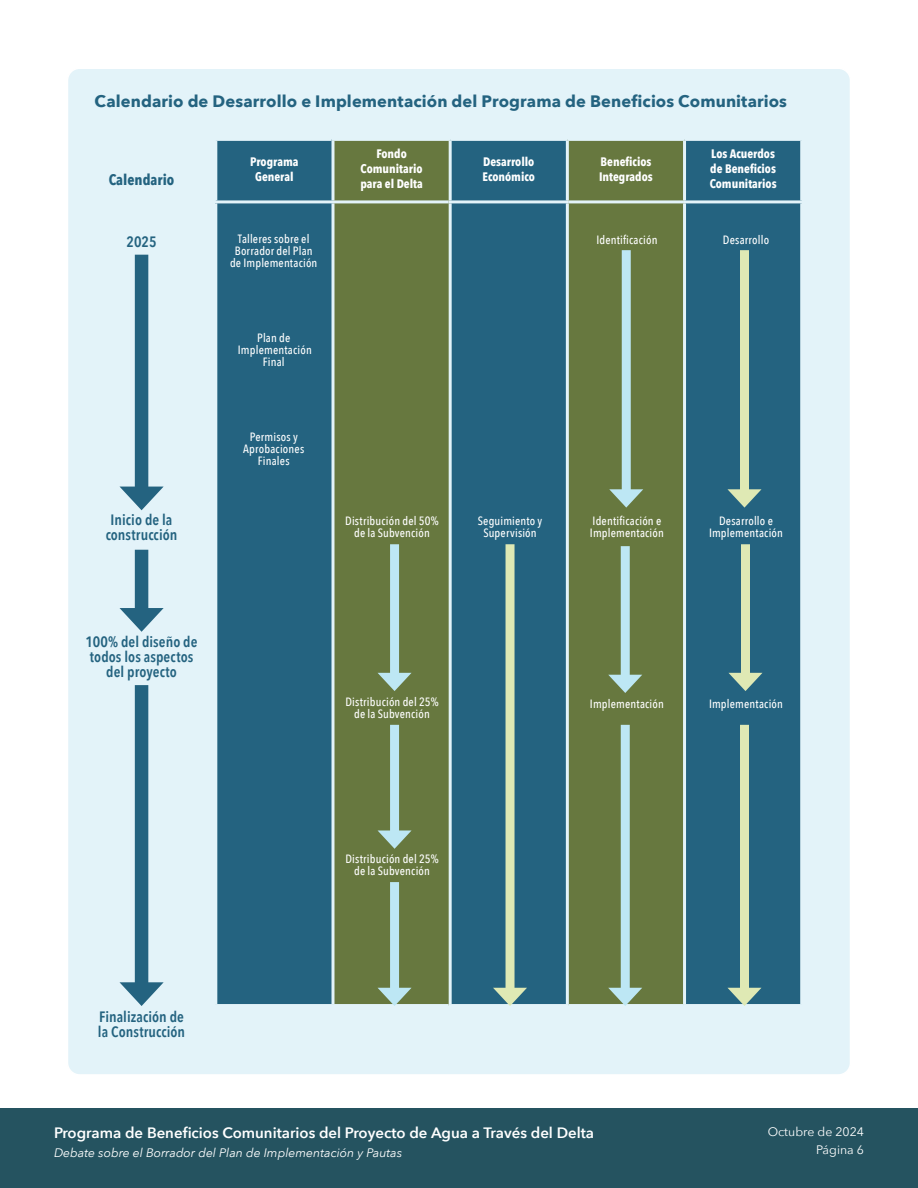
<style>
.page{position:relative;width:918px;height:1188px;background:#fff}
.page>*{position:absolute;margin:0;border:0;box-sizing:border-box;transform-origin:0 0}
.t1{font:700 16.5px "Avenir Next";letter-spacing:.005em;color:#246380}
.t2{font:600 15px/15px "Avenir Next Condensed";letter-spacing:.005em;color:#246380;text-align:center}
.t3{font:600 15px "Avenir Next";color:#fff}
.numbered_list{font:700 15px "Avenir Next Condensed";color:#246380}
.numbered_list-2{font:700 12.3px/15px "Avenir Next Condensed";color:#fff}
.t4{font:italic 12.3px "Avenir Next";color:#fff}
.body{font:12.3px "Avenir Next";color:#fff}
.table_text{font:500 12px/12px "Avenir Next Condensed";letter-spacing:.015em;color:#fff;text-align:center}
</style>
<div class="page">
<div style="left:67px;top:68px;width:783px;height:1007px;background:#e3f3f9;border-radius:12px"></div>
<div style="left:135px;top:255px;width:13px;height:241px;background:#246380"></div>
<svg style="left:120px;top:487px;width:43px;height:23px"></svg>
<div style="left:135px;top:550px;width:13px;height:67px;background:#246380"></div>
<svg style="left:120px;top:608px;width:44px;height:24px"></svg>
<div style="left:217px;top:141px;width:583px;height:863px;background:#246380"></div>
<svg style="left:335px;top:141px;width:348px;height:863px;background:#507155"></svg>
<div style="left:216px;top:202px;width:117px;height:804px;background:linear-gradient(to right,#246380,#246380)"></div>
<hr style="left:214px;top:200px;width:119px;height:3px;background:#e3f3f9">
<hr style="left:214px;top:203px;width:3px;height:801px;background:#e3f3f9">
<hr style="left:333px;top:200px;width:116px;height:3px;background:#e3f3f9">
<hr style="left:569px;top:200px;width:114px;height:3px;background:#e3f3f9">
<hr style="left:214px;top:1004px;width:119px;height:3px;background:#e3f3f9">
<hr style="left:332px;top:141px;width:3px;height:59px;background:#e3f3f9">
<hr style="left:449px;top:141px;width:3px;height:59px;background:#e3f3f9">
<hr style="left:566px;top:141px;width:3px;height:59px;background:#e3f3f9">
<hr style="left:683px;top:141px;width:3px;height:59px;background:#e3f3f9">
<hr style="left:332px;top:203px;width:3px;height:801px;background:#e3f3f9">
<hr style="left:449px;top:200px;width:120px;height:3px;background:#e3f3f9">
<hr style="left:449px;top:203px;width:3px;height:801px;background:#e3f3f9">
<hr style="left:566px;top:203px;width:3px;height:801px;background:#e3f3f9">
<hr style="left:683px;top:200px;width:120px;height:3px;background:#e3f3f9">
<hr style="left:683px;top:203px;width:3px;height:801px;background:#e3f3f9">
<div style="left:135px;top:685px;width:13px;height:307px;background:#246380"></div>
<svg style="left:120px;top:982px;width:44px;height:24px"></svg>
<div style="left:390px;top:544px;width:9px;height:136px;background:#bde7f4"></div>
<svg style="left:378px;top:673px;width:34px;height:18px"></svg>
<div style="left:621px;top:546px;width:9px;height:136px;background:#bde7f4"></div>
<svg style="left:608px;top:675px;width:34px;height:18px"></svg>
<div style="left:740px;top:250px;width:9px;height:246px;background:#dfe9b4"></div>
<svg style="left:727px;top:489px;width:35px;height:19px"></svg>
<div style="left:621px;top:725px;width:9px;height:270px;background:#bde7f4"></div>
<svg style="left:608px;top:988px;width:34px;height:18px"></svg>
<div style="left:740px;top:725px;width:9px;height:270px;background:#dfe9b4"></div>
<svg style="left:727px;top:988px;width:35px;height:18px"></svg>
<div style="left:622px;top:250px;width:9px;height:246px;background:#bde7f4"></div>
<svg style="left:609px;top:489px;width:34px;height:19px"></svg>
<div style="left:741px;top:544px;width:9px;height:136px;background:#dfe9b4"></div>
<svg style="left:728px;top:673px;width:35px;height:18px"></svg>
<div style="left:506px;top:544px;width:9px;height:451px;background:#dfe9b4"></div>
<svg style="left:493px;top:988px;width:34px;height:18px"></svg>
<div style="left:390px;top:882px;width:9px;height:113px;background:#bde7f4"></div>
<svg style="left:378px;top:988px;width:34px;height:18px"></svg>
<div style="left:390px;top:725px;width:9px;height:113px;background:#bde7f4"></div>
<svg style="left:378px;top:830px;width:34px;height:19px"></svg>
<div style="left:0;top:1108px;width:918px;height:80px;background:#255360"></div>
<h3 class="t1" style="left:94px;top:87px;width:694px">Calendario de Desarrollo e Implementación del Programa de Beneficios Comunitarios</h3>
<p class="numbered_list" style="left:109px;top:171px;width:67px">Calendario</p>
<p class="numbered_list-2" style="left:250px;top:154px;width:50px;text-align:center">Programa<br>General</p>
<p class="numbered_list-2" style="left:360px;top:147px;width:64px;text-align:center">Fondo<br>Comunitario para el Delta</p>
<p class="numbered_list-2" style="left:483px;top:154px;width:54px">Desarrollo<br>Económico</p>
<p class="numbered_list-2" style="left:599px;top:154px;width:55px">Beneficios<br>Integrados</p>
<p class="numbered_list-2" style="left:710px;top:147px;width:68px">Los Acuerdos de Beneficios<br>Comunitarios</p>
<p class="t2" style="left:127px;top:234px;width:31px">2025</p>
<p class="table_text" style="left:230px;top:233px;width:89px">Talleres sobre el<br>Borrador del Plan de Implementación</p>
<p class="table_text" style="left:238px;top:332px;width:75px">Plan de<br>Implementación<br>Final</p>
<p class="table_text" style="left:243px;top:431px;width:63px">Permisos y<br>Aprobaciones<br>Finales</p>
<p class="table_text" style="left:596px;top:234px;width:63px">Identificación</p>
<p class="table_text" style="left:723px;top:234px;width:48px">Desarrollo</p>
<h3 class="t2" style="left:106px;top:512px;width:73px">Inicio de la construcción</h3>
<p class="table_text" style="left:345px;top:515px;width:95px">Distribución del 50% de la Subvención</p>
<p class="table_text" style="left:478px;top:515px;width:66px">Seguimiento y<br>Supervisión</p>
<p class="table_text" style="left:590px;top:515px;width:75px;text-align:left">Identificación e<br>Implementación</p>
<p class="table_text" style="left:709px;top:515px;width:75px">Desarrollo e<br>Implementación</p>
<h3 class="t2" style="left:86px;top:634px;width:113px">100% del diseño de todos los aspectos del proyecto</h3>
<h3 class="t2" style="left:98px;top:1009px;width:89px;text-align:left">Finalización de la Construcción</h3>
<p class="table_text" style="left:345px;top:696px;width:95px">Distribución del 25% de la Subvención</p>
<p class="table_text" style="left:590px;top:697px;width:75px">Implementación</p>
<p class="table_text" style="left:709px;top:697px;width:75px">Implementación</p>
<p class="table_text" style="left:345px;top:853px;width:95px">Distribución del 25% de la Subvención</p>
<p class="t3" style="left:54px;top:1120px;width:542px">Programa de Beneficios Comunitarios del Proyecto de Agua a Través del Delta</p>
<p class="t4" style="left:54px;top:1142px;width:350px">Debate sobre el Borrador del Plan de Implementación y Pautas</p>
<p class="body" style="left:768px;top:1121px;width:98px">Octubre de 2024</p>
<p class="body" style="left:816px;top:1140px;width:49px">Página 6</p>
</div>
